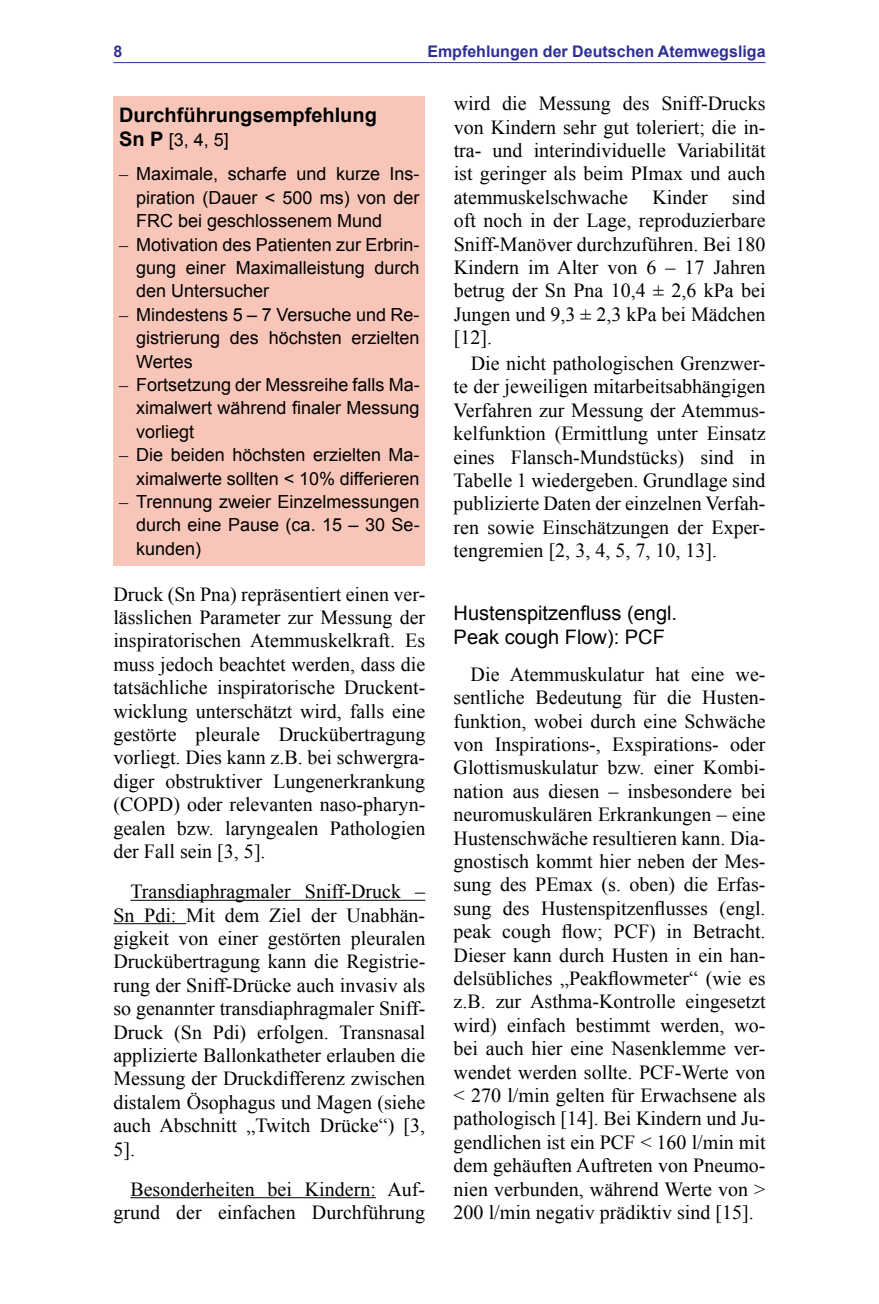
<style>
.page{position:relative;width:879px;height:1304px;background:#fff}
.page>*{position:absolute;margin:0;border:0;box-sizing:border-box;transform-origin:0 0}
.t1{font:20px/23.4px "Times New Roman";color:#000;text-align:justify}
.t2{font:20px/23.4px "Arial";color:#000}
.t3{font:700 20px "Arial";color:#000}
.t4{font:18px/23.4px "Arial";color:#000;text-align:justify}
.t5{font:700 16px "Arial";color:#2e3092}
.s1{font-weight:700;font-size:20px}
.s2{font-family:"Times New Roman"}
</style>
<div class="page">
<hr style="left:113px;top:62px;width:652px;height:1px;background:#2e3092">
<hr style="left:130px;top:900px;width:295px;height:1px;background:#000">
<hr style="left:113px;top:923px;width:73px;height:1px;background:#000">
<hr style="left:130px;top:1197px;width:246px;height:1px;background:#000">
<div style="left:113px;top:96px;width:312px;height:470px;background:#f7c6b9"></div>
<p class="t5" style="left:113px;top:40px;width:10px">8</p>
<p class="t5" style="left:427px;top:40px;width:340px">Empfehlungen der Deutschen Atemwegsliga</p>
<p class="t3" style="left:119px;top:102px;width:259px">Durchführungsempfehlung</p>
<p class="t4" style="left:119px;top:128px;width:111px"><span class="s1">Sn P</span> [3, 4, 5]</p>
<p class="t4" style="left:136px;top:163px;width:285px;text-indent:-17px"><span class="s2">–</span> Maximale, scharfe und kurze Ins&shy;piration (Dauer &lt; 500 ms) von der FRC bei geschlossenem Mund</p>
<p class="t4" style="left:136px;top:233px;width:285px;text-indent:-17px"><span class="s2">–</span> Motivation des Patienten zur Erbrin&shy;gung einer Maximalleistung durch den Untersucher</p>
<p class="t4" style="left:136px;top:303px;width:285px;text-indent:-17px"><span class="s2">–</span> Mindestens 5 – 7 Versuche und Re&shy;gistrierung des höchsten erzielten Wertes</p>
<p class="t4" style="left:136px;top:373px;width:285px;text-indent:-17px"><span class="s2">–</span> Fortsetzung der Messreihe falls Ma&shy;ximalwert während finaler Messung vorliegt</p>
<p class="t4" style="left:119px;top:443px;width:302px;text-align:right"><span class="s2">–</span> Die beiden höchsten erzielten Ma&shy;ximalwerte sollten &lt; 10% differieren</p>
<p class="t4" style="left:136px;top:490px;width:285px;text-indent:-17px"><span class="s2">–</span> Trennung zweier Einzelmessungen durch eine Pause (ca. 15 – 30 Se&shy;kunden)</p>
<p class="t1" style="left:113px;top:582px;width:313px">Druck (Sn Pna) repräsentiert einen ver&shy;lässlichen Parameter zur Messung der inspiratorischen Atemmuskelkraft. Es muss jedoch beachtet werden, dass die tatsächliche inspiratorische Druckent&shy;wicklung unterschätzt wird, falls eine gestörte pleurale Druckübertragung vorliegt. Dies kann z.B. bei schwergra&shy;diger obstruktiver Lungenerkrankung (COPD) oder relevanten naso-pharyn&shy;gealen bzw. laryngealen Pathologien der Fall sein [3, 5].</p>
<p class="t1" style="left:113px;top:879px;width:313px;text-indent:17px">Transdiaphragmaler Sniff-Druck – Sn Pdi: Mit dem Ziel der Unabhän&shy;gigkeit von einer gestörten pleuralen Druckübertragung kann die Registrie&shy;rung der Sniff-Drücke auch invasiv als so genannter transdiaphragmaler Sniff-Druck (Sn Pdi) erfolgen. Transnasal applizierte Ballonkatheter erlauben die Messung der Druckdifferenz zwischen distalem Ösophagus und Magen (siehe auch Abschnitt „Twitch Drücke“) [3, 5].</p>
<p class="t1" style="left:113px;top:1177px;width:313px;text-align:right">Besonderheiten bei Kindern: Auf&shy;grund der einfachen Durchführung</p>
<p class="t1" style="left:454px;top:92px;width:313px">wird die Messung des Sniff-Drucks von Kindern sehr gut toleriert; die in&shy;tra- und interindividuelle Variabilität ist geringer als beim PImax und auch atemmuskelschwache Kinder sind oft noch in der Lage, reproduzierbare Sniff-Manöver durchzuführen. Bei 180<br>Kindern im Alter von 6 – 17 Jahren betrug der Sn Pna 10,4 ± 2,6 kPa bei Jungen und 9,3 ± 2,3 kPa bei Mädchen [12].</p>
<p class="t1" style="left:454px;top:351px;width:313px;text-indent:17px">Die nicht pathologischen Grenzwer&shy;te der jeweiligen mitarbeitsabhängigen Verfahren zur Messung der Atemmus&shy;kelfunktion (Ermittlung unter Einsatz eines Flansch-Mundstücks) sind in Tabelle 1 wiedergeben. Grundlage sind publizierte Daten der einzelnen Verfah&shy;ren sowie Einschätzungen der Exper&shy;tengremien [2, 3, 4, 5, 7, 10, 13].</p>
<p class="t2" style="left:454px;top:602px;width:225px">Hustenspitzenfluss (engl.<br>Peak cough Flow): PCF</p>
<p class="t1" style="left:454px;top:662px;width:313px;text-indent:17px">Die Atemmuskulatur hat eine we&shy;sentliche Bedeutung für die Husten&shy;funktion, wobei durch eine Schwäche von Inspirations-, Exspirations- oder Glottismuskulatur bzw. einer Kombi&shy;nation aus diesen – insbesondere bei neuromuskulären Erkrankungen – eine Hustenschwäche resultieren kann. Dia&shy;gnostisch kommt hier neben der Mes&shy;sung des PEmax (s. oben) die Erfas&shy;sung des Hustenspitzenflusses (engl. peak cough flow; PCF) in Betracht.<br>Dieser kann durch Husten in ein han&shy;delsübliches „Peakflowmeter“ (wie es z.B. zur Asthma-Kontrolle eingesetzt wird) einfach bestimmt werden, wo&shy;bei auch hier eine Nasenklemme ver&shy;wendet werden sollte. PCF-Werte von &lt; 270 l/min gelten für Erwachsene als pathologisch [14]. Bei Kindern und Ju&shy;gendlichen ist ein PCF &lt; 160 l/min mit dem gehäuften Auftreten von Pneumo&shy;nien verbunden, während Werte von &gt; 200 l/min negativ prädiktiv sind [15].</p>
</div>
